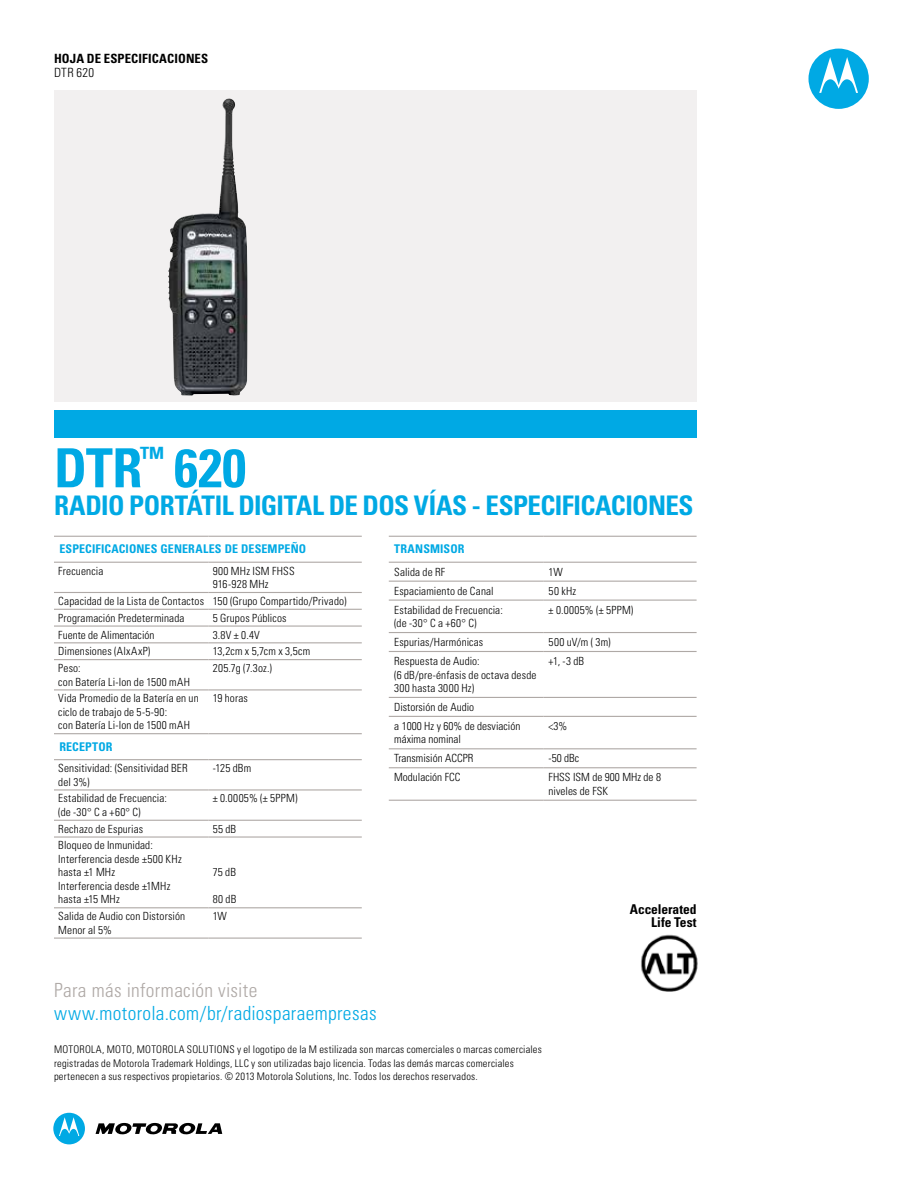
<style>
.page{position:relative;width:918px;height:1188px;background:#fff}
.page>*{position:absolute;margin:0;border:0;box-sizing:border-box;transform-origin:0 0}
.t1{font:700 condensed 54px "Univers LT Std";letter-spacing:-.005em;color:#00a9e4}
.t2{font:700 condensed 27px "Univers LT Std";letter-spacing:-.02em;color:#00a9e4}
.t3{font:300 condensed 19.5px "Univers LT Std";letter-spacing:.02em;color:#00a9e4}
.t4{font:300 condensed 19.5px "Univers LT Std";letter-spacing:.02em;color:#afa9a6}
.t5{font:700 condensed 13.5px/13.5px "Univers LT Std";color:#000;text-align:right}
.t6{font:700 condensed 12.75px "Univers LT Std";letter-spacing:.015em;color:#000}
.t7{font:300 condensed 12.75px "Univers LT Std";letter-spacing:.03em;color:#000}
.t8{font:700 condensed 12px "Univers LT Std";letter-spacing:.01em;color:#00a9e4}
.t9{font:300 condensed 11.25px/13.5px "Univers LT Std";letter-spacing:.01em;color:#000}
.t10{font:300 condensed 11.25px "Univers LT Std";letter-spacing:.03em;color:#000}
.t11{font:300 condensed 10.5px/13.5px "Univers LT Std";letter-spacing:.02em;color:#000}
</style>
<div class="page">
<svg style="left:96px;top:1123px;width:126px;height:12px"></svg>
<div style="left:53px;top:1113px;width:32px;height:31px;background:#00a9e4;border-radius:50%"></div>
<svg style="left:59px;top:1117px;width:20px;height:19px"></svg>
<div style="left:54px;top:91px;width:643px;height:311px;background:#f2f0f0"></div>
<img style="left:168px;top:98px;width:80px;height:298px">
<div style="left:54px;top:410px;width:643px;height:28px;background:#00a9e4"></div>
<hr style="left:54px;top:536px;width:154px;height:1px;background:#afa9a6">
<hr style="left:208px;top:536px;width:154px;height:1px;background:#afa9a6">
<hr style="left:54px;top:562px;width:154px;height:1px;background:#afa9a6">
<hr style="left:208px;top:562px;width:154px;height:1px;background:#afa9a6">
<hr style="left:54px;top:592px;width:154px;height:1px;background:#afa9a6">
<hr style="left:208px;top:592px;width:154px;height:1px;background:#afa9a6">
<hr style="left:54px;top:609px;width:154px;height:1px;background:#afa9a6">
<hr style="left:208px;top:609px;width:154px;height:1px;background:#afa9a6">
<hr style="left:54px;top:626px;width:154px;height:1px;background:#afa9a6">
<hr style="left:208px;top:626px;width:154px;height:1px;background:#afa9a6">
<hr style="left:54px;top:642px;width:154px;height:1px;background:#afa9a6">
<hr style="left:208px;top:642px;width:154px;height:1px;background:#afa9a6">
<hr style="left:54px;top:659px;width:154px;height:1px;background:#afa9a6">
<hr style="left:208px;top:659px;width:154px;height:1px;background:#afa9a6">
<hr style="left:54px;top:689px;width:154px;height:1px;background:#afa9a6">
<hr style="left:208px;top:689px;width:154px;height:1px;background:#afa9a6">
<hr style="left:54px;top:733px;width:154px;height:1px;background:#afa9a6">
<hr style="left:208px;top:733px;width:154px;height:1px;background:#afa9a6">
<hr style="left:54px;top:759px;width:154px;height:1px;background:#afa9a6">
<hr style="left:208px;top:759px;width:154px;height:1px;background:#afa9a6">
<hr style="left:54px;top:789px;width:154px;height:2px;background:#afa9a6">
<hr style="left:208px;top:789px;width:154px;height:2px;background:#afa9a6">
<hr style="left:54px;top:820px;width:154px;height:1px;background:#afa9a6">
<hr style="left:208px;top:820px;width:154px;height:1px;background:#afa9a6">
<hr style="left:54px;top:836px;width:154px;height:2px;background:#afa9a6">
<hr style="left:208px;top:836px;width:154px;height:2px;background:#afa9a6">
<hr style="left:54px;top:907px;width:154px;height:1px;background:#afa9a6">
<hr style="left:54px;top:938px;width:154px;height:1px;background:#afa9a6">
<hr style="left:208px;top:907px;width:154px;height:1px;background:#afa9a6">
<hr style="left:208px;top:938px;width:154px;height:1px;background:#afa9a6">
<hr style="left:389px;top:581px;width:154px;height:1px;background:#afa9a6">
<hr style="left:543px;top:581px;width:154px;height:1px;background:#afa9a6">
<hr style="left:389px;top:600px;width:154px;height:1px;background:#afa9a6">
<hr style="left:543px;top:600px;width:154px;height:1px;background:#afa9a6">
<hr style="left:389px;top:632px;width:154px;height:1px;background:#afa9a6">
<hr style="left:543px;top:632px;width:154px;height:1px;background:#afa9a6">
<hr style="left:389px;top:651px;width:154px;height:1px;background:#afa9a6">
<hr style="left:543px;top:651px;width:154px;height:1px;background:#afa9a6">
<hr style="left:389px;top:697px;width:154px;height:1px;background:#afa9a6">
<hr style="left:543px;top:697px;width:154px;height:1px;background:#afa9a6">
<hr style="left:389px;top:716px;width:154px;height:1px;background:#afa9a6">
<hr style="left:543px;top:716px;width:154px;height:1px;background:#afa9a6">
<hr style="left:389px;top:748px;width:154px;height:1px;background:#afa9a6">
<hr style="left:543px;top:748px;width:154px;height:1px;background:#afa9a6">
<hr style="left:389px;top:767px;width:154px;height:1px;background:#afa9a6">
<hr style="left:543px;top:767px;width:154px;height:1px;background:#afa9a6">
<hr style="left:389px;top:800px;width:154px;height:1px;background:#afa9a6">
<hr style="left:543px;top:800px;width:154px;height:1px;background:#afa9a6">
<hr style="left:389px;top:536px;width:154px;height:1px;background:#afa9a6">
<hr style="left:543px;top:536px;width:154px;height:1px;background:#afa9a6">
<hr style="left:389px;top:562px;width:154px;height:1px;background:#afa9a6">
<hr style="left:543px;top:562px;width:154px;height:1px;background:#afa9a6">
<div style="left:809px;top:49px;width:60px;height:60px;background:#00a9e4;border-radius:50%"></div>
<svg style="left:819px;top:57px;width:39px;height:36px"></svg>
<img style="left:641px;top:934px;width:57px;height:57px">
<p class="t6" style="left:54px;top:51px;width:156px">HOJA DE ESPECIFICACIONES</p>
<p class="t7" style="left:54px;top:65px;width:42px">DTR 620</p>
<h1 class="t1" style="left:54px;top:435px;width:194px">DTR<sup>™</sup> 620</h1>
<h2 class="t2" style="left:54px;top:489px;width:641px">RADIO PORTÁTIL DIGITAL DE DOS VÍAS - ESPECIFICACIONES</h2>
<p class="t8" style="left:59px;top:542px;width:32px">ESPECIFIC</p>
<p class="t8" style="left:111px;top:542px;width:196px">ACIONES GENERALES DE DESEMPEÑO</p>
<p class="t9" style="left:58px;top:564px;width:47px">Frecuencia</p>
<p class="t9" style="left:213px;top:564px;width:83px">900 MHz ISM FHSS<br>916-928 MHz</p>
<p class="t9" style="left:58px;top:593px;width:290px;line-height:16.8px">Capacidad de la Lista de Contactos 150 (Grupo Compartido/Privado)<br>Programación Predeterminada</p>
<p class="t8" style="left:394px;top:542px;width:72px">TRANSMISOR</p>
<p class="t9" style="left:394px;top:565px;width:53px">Salida de RF</p>
<p class="t9" style="left:549px;top:565px;width:16px">1W</p>
<p class="t9" style="left:394px;top:584px;width:101px">Espaciamiento de Canal</p>
<p class="t9" style="left:549px;top:584px;width:29px">50 kHz</p>
<p class="t9" style="left:394px;top:603px;width:110px">Estabilidad de Frecuencia: (de -30° C a +60° C)</p>
<p class="t10" style="left:549px;top:603px;width:86px">± 0.0005% (± 5PPM)</p>
<p class="t9" style="left:394px;top:635px;width:91px">Espurias/Harmónicas</p>
<p class="t9" style="left:549px;top:635px;width:64px">500 uV/m ( 3m)</p>
<p class="t9" style="left:394px;top:654px;width:144px">Respuesta de Audio:<br>(6 dB/pre-énfasis de octava desde<br>300 hasta 3000 Hz)</p>
<p class="t9" style="left:549px;top:654px;width:37px">+1, -3 dB</p>
<p class="t9" style="left:394px;top:698px;width:128px;line-height:18.9px">Distorsión de Audio<br>a 1000 Hz y 60% de desviación</p>
<p class="t9" style="left:394px;top:733px;width:68px">máxima nominal</p>
<p class="t9" style="left:213px;top:611px;width:75px">5 Grupos Públicos</p>
<p class="t9" style="left:58px;top:628px;width:98px">Fuente de Alimentación</p>
<p class="t9" style="left:213px;top:628px;width:49px">3.8V ± 0.4V</p>
<p class="t9" style="left:58px;top:645px;width:94px">Dimensiones (AlxAxP)</p>
<p class="t9" style="left:213px;top:645px;width:99px">13,2cm x 5,7cm x 3,5cm</p>
<p class="t9" style="left:58px;top:661px;width:133px">Peso:<br>con Batería Li-Ion de 1500 mAH</p>
<p class="t9" style="left:213px;top:661px;width:61px">205.7g (7.3oz.)</p>
<p class="t9" style="left:58px;top:692px;width:142px">Vida Promedio de la Batería en un ciclo de trabajo de 5-5-90:<br>con Batería Li-Ion de 1500 mAH</p>
<p class="t9" style="left:213px;top:692px;width:37px">19 horas</p>
<p class="t8" style="left:59px;top:739px;width:55px">RECEPTOR</p>
<p class="t9" style="left:58px;top:761px;width:131px">Sensitividad: (Sensitividad BER del 3%)</p>
<p class="t9" style="left:213px;top:761px;width:40px">-125 dBm</p>
<p class="t9" style="left:58px;top:792px;width:110px">Estabilidad de Frecuencia: (de -30° C a +60° C)</p>
<p class="t10" style="left:213px;top:792px;width:86px">± 0.0005% (± 5PPM)</p>
<p class="t9" style="left:58px;top:822px;width:86px">Rechazo de Espurias</p>
<p class="t9" style="left:213px;top:822px;width:25px">55 dB</p>
<p class="t9" style="left:58px;top:839px;width:125px">Bloqueo de Inmunidad:<br>Interferencia desde ±500 KHz hasta ±1 MHz<br>Interferencia desde ±1MHz hasta ±15 MHz</p>
<p class="t9" style="left:549px;top:719px;width:20px">&lt;3%</p>
<p class="t9" style="left:394px;top:752px;width:81px">Transmisión ACCPR</p>
<p class="t9" style="left:549px;top:752px;width:32px">-50 dBc</p>
<p class="t9" style="left:394px;top:771px;width:68px">Modulación FCC</p>
<p class="t9" style="left:549px;top:771px;width:114px">FHSS ISM de 900 MHz de 8 niveles de FSK</p>
<p class="t9" style="left:213px;top:866px;width:25px">75 dB</p>
<p class="t9" style="left:213px;top:893px;width:25px">80 dB</p>
<p class="t5" style="left:630px;top:902px;width:68px">ACCELERATED<br>LIFE TEST</p>
<p class="t9" style="left:58px;top:910px;width:128px">Salida de Audio con Distorsión<br>Menor al 5%</p>
<p class="t9" style="left:213px;top:910px;width:16px">1W</p>
<h3 class="t4" style="left:54px;top:978px;width:205px">Para más información visite</h3>
<h3 class="t3" style="left:54px;top:1002px;width:324px">www.motorola.com/br/radiosparaempresas</h3>
<p class="t11" style="left:54px;top:1043px;width:489px">MOTOROLA, MOTO, MOTOROLA SOLUTIONS y el logotipo de la M estilizada son marcas comerciales o marcas comerciales registradas de Motorola Trademark Holdings, LLC y son utilizadas bajo licencia. Todas las demás marcas comerciales pertenecen a sus respectivos propietarios. © 2013 Motorola Solutions, Inc. Todos los derechos reservados.</p>
</div>
